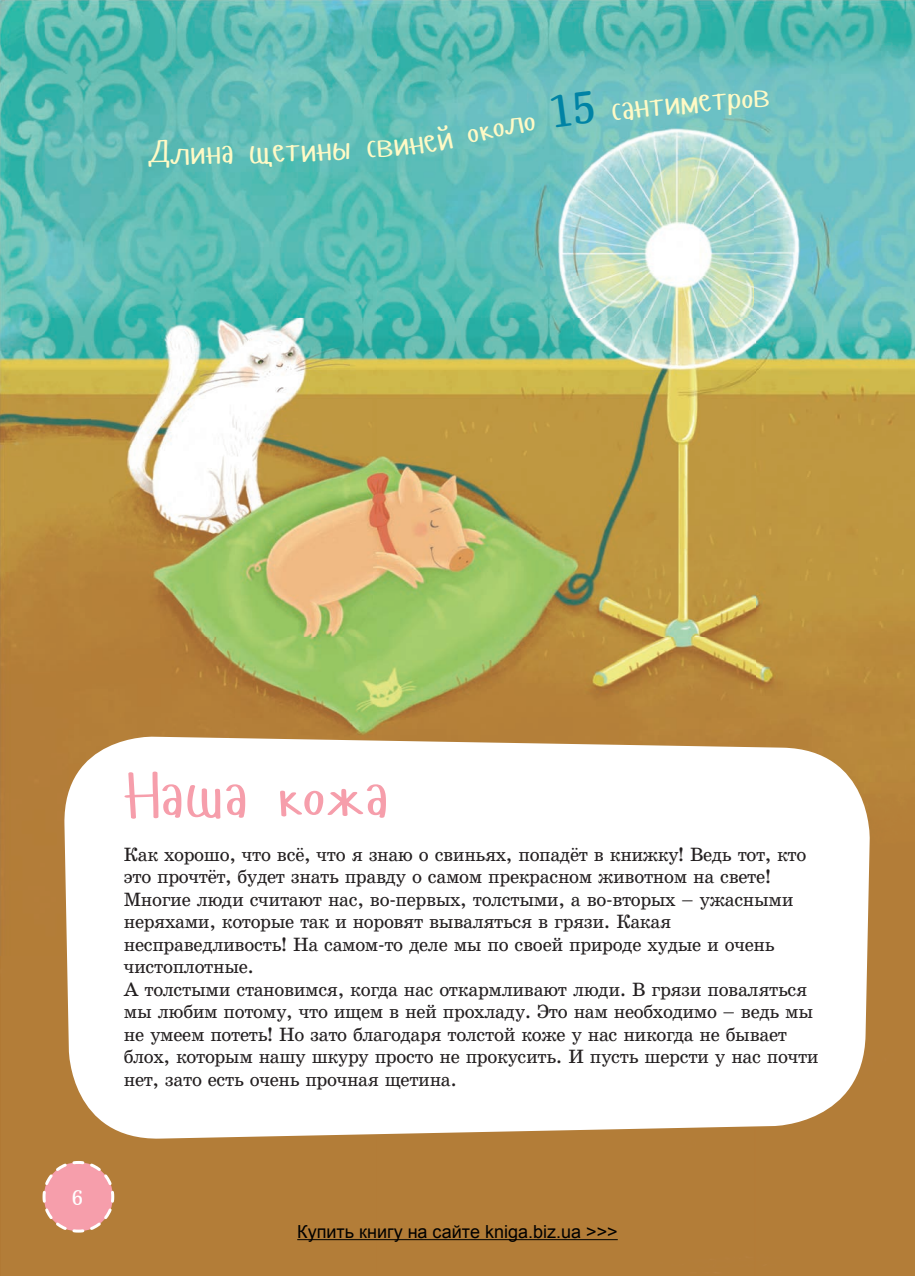
<style>
.page{position:relative;width:915px;height:1276px;background:#fff}
.page>*{position:absolute;margin:0;border:0;box-sizing:border-box;transform-origin:0 0}
.t1{font:63px "Hangyaboly";color:#f69eab}
.t2{font:34.5px "Hangyaboly";color:#fffac6}
.t3{font:21px "Marmelad";color:#fff}
.t4{font:19.5px/22.5px "School";letter-spacing:-.02em;color:#231f20}
.t5{font:18px "Arial";color:#000}
</style>
<div class="page">
<img style="left:0;top:0;width:914px;height:1276px">
<svg style="left:63px;top:735px;width:808px;height:405px"></svg>
<svg style="left:41px;top:1159px;width:75px;height:75px;background:#e29a8e"></svg>
<hr style="left:297px;top:1239px;width:320px;height:1px;background:#000">
<svg style="left:206px;top:143px;width:144px;height:24px;background:#62bfb7"></svg>
<svg style="left:367px;top:125px;width:86px;height:33px;background:#63bfb7"></svg>
<svg style="left:466px;top:117px;width:69px;height:26px;background:#6bc0be"></svg>
<svg style="left:550px;top:91px;width:44px;height:37px;background:#73c3c0"></svg>
<svg style="left:611px;top:100px;width:37px;height:20px"></svg>
<svg style="left:711px;top:90px;width:58px;height:25px"></svg>
<h2 class="t2" style="left:149px;top:135px;width:59px">Дли</h2>
<h2 class="t2" style="left:647px;top:88px;width:64px;rotate:-5deg">тиме</h2>
<p class="t3" style="left:72px;top:1189px;width:13px">6</p>
<h1 class="t1" style="left:124px;top:764px;width:266px">Наша кожа</h1>
<p class="t4" style="left:124px;top:844px;width:696px">Как хорошо, что всё, что я знаю о свиньях, попадёт в книжку! Ведь тот, кто это прочтёт, будет знать правду о самом прекрасном животном на свете!<br>Многие люди считают нас, во-первых, толстыми, а во-вторых – ужасными неряхами, которые так и норовят вываляться в грязи. Какая несправедливость! На самом-то деле мы по своей природе худые и очень чистоплотные.<br>А толстыми становимся, когда нас откармливают люди. В грязи поваляться мы любим потому, что ищем в ней прохладу. Это нам необходимо – ведь мы не умеем потеть! Но зато благодаря толстой коже у нас никогда не бывает блох, которым нашу шкуру просто не прокусить. И пусть шерсти у нас почти нет, зато есть очень прочная щетина.</p>
<p class="t5" style="left:297px;top:1219px;width:322px">Купить книгу на сайте kniga.biz.ua &gt;&gt;&gt;</p>
</div>
